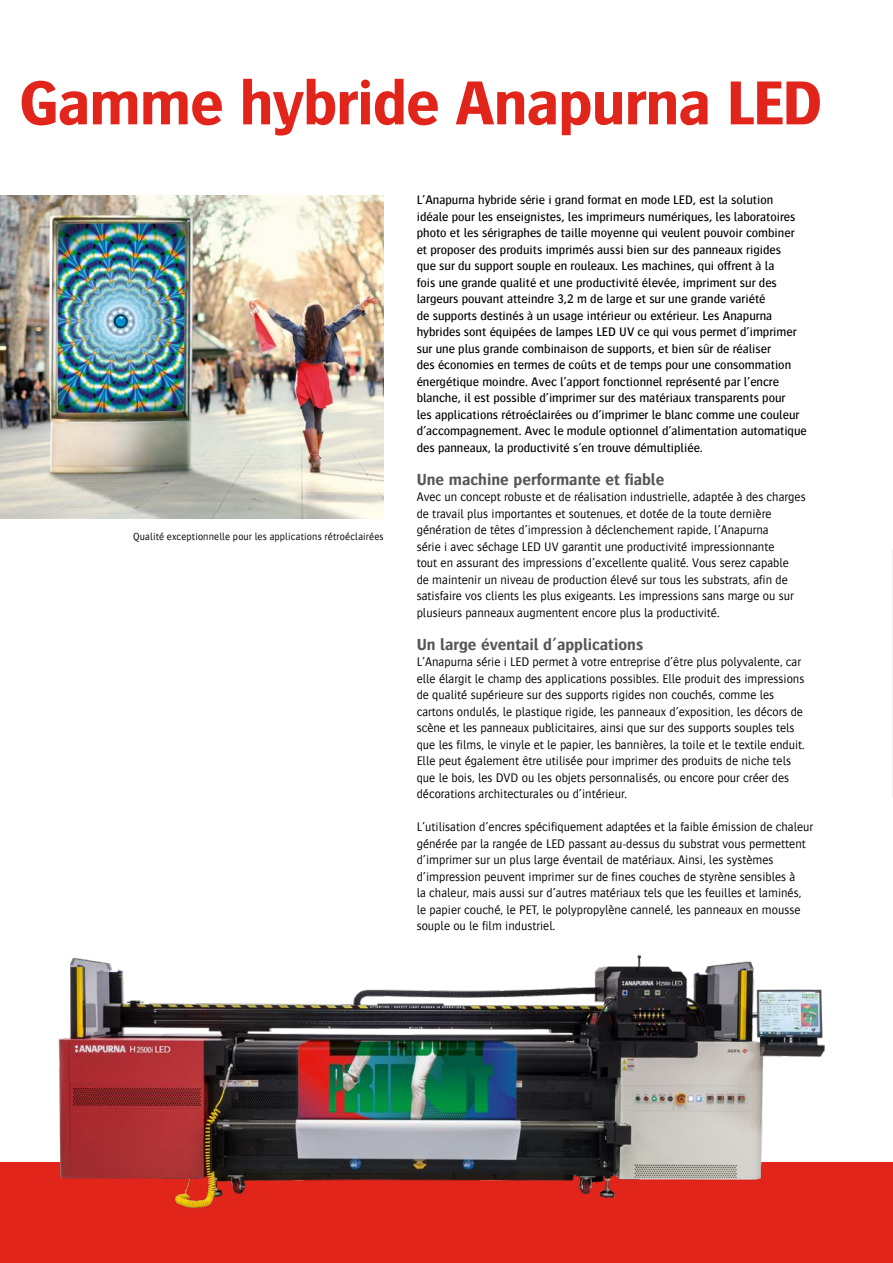
<style>
.page{position:relative;width:893px;height:1263px;background:#fff}
.page>*{position:absolute;margin:0;border:0;box-sizing:border-box;transform-origin:0 0}
.t1{font:700 64.5px "Bosis For Agfa";letter-spacing:-.02em;color:#e1251b}
.t2{font:700 16.5px "Bosis For Agfa";color:#575756}
.t3{font:300 12.75px/16.5px "Bosis For Agfa";color:#000}
.t4{font:500 12.75px/16.5px "Bosis For Agfa";color:#000}
.t5{font:300 10.5px "Bosis For Agfa";letter-spacing:.015em;color:#000}
</style>
<div class="page">
<div style="left:0;top:1162px;width:893px;height:101px;background:#e1251b"></div>
<img style="left:0;top:195px;width:384px;height:324px">
<svg style="left:892px;top:550px;width:1px;height:247px"></svg>
<img style="left:58px;top:955px;width:767px;height:254px">
<h1 class="t1" style="left:20px;top:67px;width:804px">Gamme hybride Anapurna LED</h1>
<p class="t5" style="left:133px;top:531px;width:252px">Qualité exceptionnelle pour les applications rétroéclairées</p>
<p class="t4" style="left:417px;top:192px;width:392px">L’Anapurna hybride série i grand format en mode LED, est la solution idéale pour les enseignistes, les imprimeurs numériques, les laboratoires photo et les sérigraphes de taille moyenne qui veulent pouvoir combiner et proposer des produits imprimés aussi bien sur des panneaux rigides<br>que sur du support souple en rouleaux. Les machines, qui offrent à la<br>fois une grande qualité et une productivité élevée, impriment sur des largeurs pouvant atteindre 3,2 m de large et sur une grande variété<br>de supports destinés à un usage intérieur ou extérieur. Les Anapurna hybrides sont équipées de lampes LED UV ce qui vous permet d’imprimer sur une plus grande combinaison de supports, et bien sûr de réaliser<br>des économies en termes de coûts et de temps pour une consommation énergétique moindre. Avec l’apport fonctionnel représenté par l’encre blanche, il est possible d’imprimer sur des matériaux transparents pour<br>les applications rétroéclairées ou d’imprimer le blanc comme une couleur d’accompagnement. Avec le module optionnel d’alimentation automatique des panneaux, la productivité s’en trouve démultipliée.</p>
<p class="t2" style="left:417px;top:470px;width:249px">Une machine performante et fiable</p>
<p class="t3" style="left:417px;top:489px;width:390px">Avec un concept robuste et de réalisation industrielle, adaptée à des charges de travail plus importantes et soutenues, et dotée de la toute dernière génération de têtes d’impression à déclenchement rapide, l’Anapurna<br>série i avec séchage LED UV garantit une productivité impressionnante<br>tout en assurant des impressions d’excellente qualité. Vous serez capable<br>de maintenir un niveau de production élevé sur tous les substrats, afin de satisfaire vos clients les plus exigeants. Les impressions sans marge ou sur plusieurs panneaux augmentent encore plus la productivité.</p>
<p class="t2" style="left:417px;top:635px;width:228px">Un large éventail d’applications</p>
<p class="t3" style="left:417px;top:654px;width:390px">L’Anapurna série i LED permet à votre entreprise d’être plus polyvalente, car elle élargit le champ des applications possibles. Elle produit des impressions de qualité supérieure sur des supports rigides non couchés, comme les cartons ondulés, le plastique rigide, les panneaux d’exposition, les décors de scène et les panneaux publicitaires, ainsi que sur des supports souples tels que les films, le vinyle et le papier, les bannières, la toile et le textile enduit.<br>Elle peut également être utilisée pour imprimer des produits de niche tels que le bois, les DVD ou les objets personnalisés, ou encore pour créer des décorations architecturales ou d’intérieur.</p>
<p class="t3" style="left:417px;top:819px;width:398px">L’utilisation d’encres spécifiquement adaptées et la faible émission de chaleur générée par la rangée de LED passant au-dessus du substrat vous permettent d’imprimer sur un plus large éventail de matériaux. Ainsi, les systèmes d’impression peuvent imprimer sur de fines couches de styrène sensibles à<br>la chaleur, mais aussi sur d’autres matériaux tels que les feuilles et laminés, le papier couché, le PET, le polypropylène cannelé, les panneaux en mousse souple ou le film industriel.</p>
</div>
